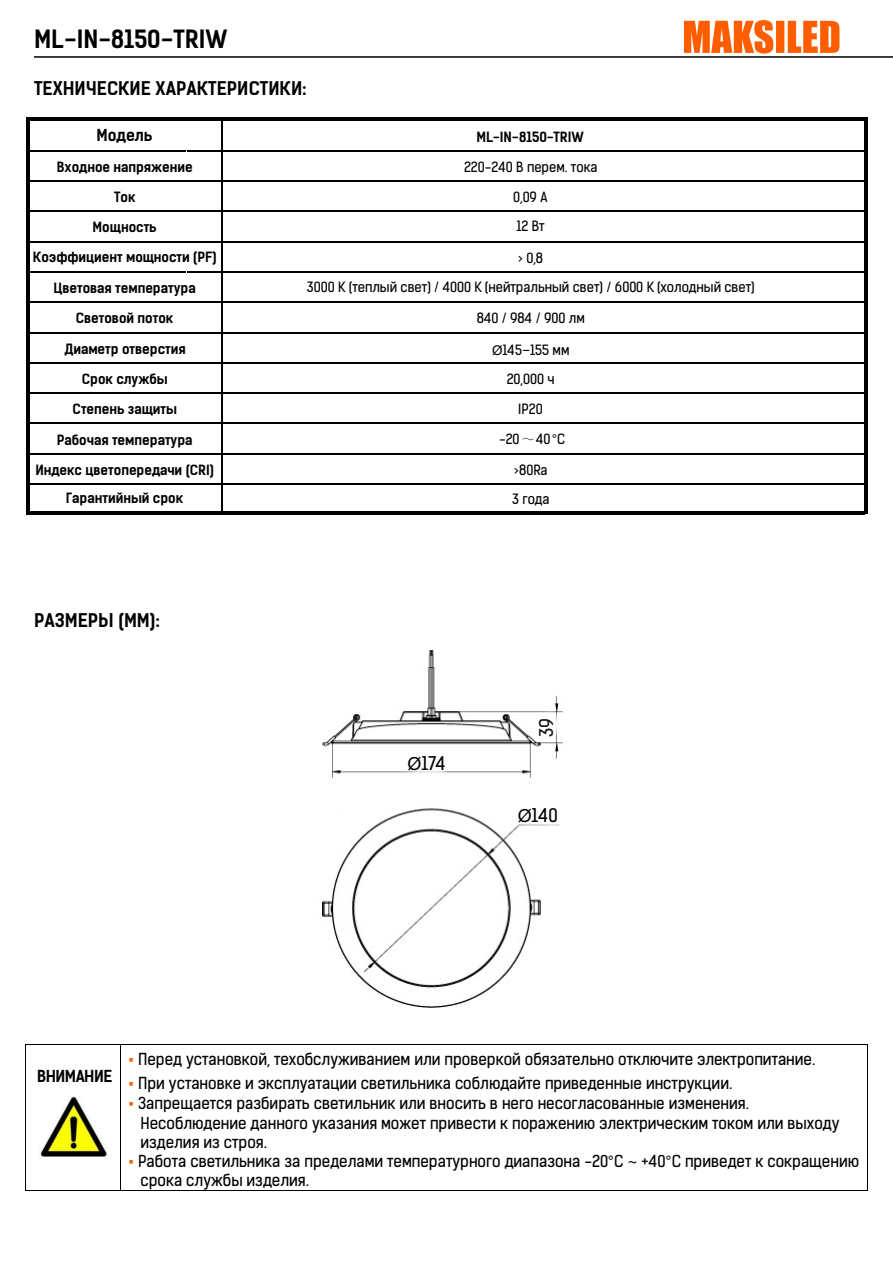
<style>
.page{position:relative;width:893px;height:1263px;background:#fff}
.page>*{position:absolute;margin:0;border:0;box-sizing:border-box;transform-origin:0 0}
.t1{font:24px "Kelson Sans Bold RU";color:#000}
.t2{font:18px "Kelson Sans Bold RU";color:#000}
.t3{font:18px "Kelson Sans Regular RU";color:#000}
.t4{font:18px "Kelson Sans Regular RU";color:#151616}
.t5{font:15.75px/19.5px "Kelson Sans Regular RU";color:#000}
.t6{font:15.75px "Kelson Sans Bold RU";letter-spacing:-.02em;color:#000}
.t7{font:13.5px/29.4px "Kelson Sans Bold RU";color:#000;text-align:center}
.t8{font:13.5px/29.4px "Kelson Sans Regular RU";color:#000}
.s1{font-family:"Sim Sun"}
.s2{font-family:"Arial"}
.s3{font-family:"Arial";color:#ef6700}
</style>
<div class="page">
<hr style="left:34px;top:56px;width:859px;height:2px;background:#000">
<svg style="left:27px;top:121px;width:3px;height:6px"></svg>
<hr style="left:27px;top:118px;width:159px;height:3px;background:#000">
<svg style="left:221px;top:121px;width:2px;height:6px"></svg>
<hr style="left:30px;top:118px;width:834px;height:3px;background:#000">
<hr style="left:27px;top:127px;width:3px;height:23px;background:#000">
<hr style="left:221px;top:127px;width:2px;height:23px;background:#000">
<svg style="left:27px;top:150px;width:3px;height:7px"></svg>
<hr style="left:30px;top:150px;width:156px;height:1px;background:#000">
<svg style="left:221px;top:151px;width:2px;height:6px"></svg>
<hr style="left:187px;top:150px;width:677px;height:1px;background:#000">
<hr style="left:27px;top:157px;width:3px;height:23px;background:#000">
<hr style="left:221px;top:157px;width:2px;height:23px;background:#000">
<svg style="left:27px;top:180px;width:3px;height:7px"></svg>
<hr style="left:30px;top:180px;width:156px;height:2px;background:#000">
<hr style="left:33px;top:180px;width:831px;height:2px;background:#000">
<hr style="left:27px;top:187px;width:3px;height:24px;background:#000">
<hr style="left:221px;top:187px;width:2px;height:24px;background:#000">
<svg style="left:27px;top:211px;width:3px;height:7px"></svg>
<hr style="left:30px;top:211px;width:156px;height:1px;background:#000">
<svg style="left:221px;top:212px;width:2px;height:6px"></svg>
<hr style="left:32px;top:211px;width:832px;height:1px;background:#000">
<hr style="left:27px;top:218px;width:3px;height:23px;background:#000">
<hr style="left:221px;top:218px;width:2px;height:23px;background:#000">
<svg style="left:27px;top:241px;width:3px;height:7px"></svg>
<hr style="left:30px;top:241px;width:156px;height:1px;background:#000">
<svg style="left:221px;top:242px;width:2px;height:6px"></svg>
<hr style="left:32px;top:241px;width:832px;height:1px;background:#000">
<hr style="left:27px;top:248px;width:3px;height:23px;background:#000">
<hr style="left:221px;top:248px;width:2px;height:23px;background:#000">
<svg style="left:27px;top:271px;width:3px;height:7px"></svg>
<hr style="left:30px;top:271px;width:156px;height:2px;background:#000">
<hr style="left:187px;top:271px;width:677px;height:2px;background:#000">
<hr style="left:27px;top:278px;width:3px;height:24px;background:#000">
<hr style="left:221px;top:278px;width:2px;height:24px;background:#000">
<svg style="left:27px;top:302px;width:3px;height:6px"></svg>
<hr style="left:30px;top:302px;width:156px;height:1px;background:#000">
<hr style="left:32px;top:302px;width:832px;height:1px;background:#000">
<hr style="left:27px;top:308px;width:3px;height:24px;background:#000">
<hr style="left:221px;top:308px;width:2px;height:24px;background:#000">
<svg style="left:27px;top:333px;width:3px;height:6px"></svg>
<svg style="left:221px;top:333px;width:2px;height:6px"></svg>
<hr style="left:27px;top:332px;width:837px;height:1px;background:#000">
<hr style="left:27px;top:339px;width:3px;height:23px;background:#000">
<hr style="left:221px;top:339px;width:2px;height:23px;background:#000">
<hr style="left:864px;top:118px;width:3px;height:244px;background:#000">
<svg style="left:27px;top:362px;width:3px;height:7px"></svg>
<hr style="left:30px;top:362px;width:156px;height:2px;background:#000">
<hr style="left:176px;top:362px;width:688px;height:2px;background:#000">
<svg style="left:864px;top:362px;width:3px;height:7px"></svg>
<hr style="left:27px;top:369px;width:3px;height:23px;background:#000">
<hr style="left:221px;top:369px;width:2px;height:23px;background:#000">
<hr style="left:864px;top:369px;width:3px;height:23px;background:#000">
<svg style="left:27px;top:392px;width:3px;height:7px"></svg>
<hr style="left:30px;top:392px;width:156px;height:2px;background:#000">
<hr style="left:176px;top:392px;width:688px;height:2px;background:#000">
<svg style="left:864px;top:392px;width:3px;height:7px"></svg>
<hr style="left:27px;top:399px;width:3px;height:24px;background:#000">
<hr style="left:221px;top:399px;width:2px;height:24px;background:#000">
<hr style="left:864px;top:399px;width:3px;height:24px;background:#000">
<svg style="left:27px;top:423px;width:3px;height:7px"></svg>
<hr style="left:30px;top:423px;width:156px;height:1px;background:#000">
<svg style="left:221px;top:424px;width:2px;height:6px"></svg>
<hr style="left:176px;top:423px;width:688px;height:1px;background:#000">
<svg style="left:864px;top:423px;width:3px;height:7px"></svg>
<hr style="left:27px;top:430px;width:3px;height:23px;background:#000">
<hr style="left:221px;top:430px;width:2px;height:23px;background:#000">
<hr style="left:864px;top:430px;width:3px;height:23px;background:#000">
<svg style="left:27px;top:453px;width:3px;height:7px"></svg>
<hr style="left:30px;top:453px;width:156px;height:1px;background:#000">
<svg style="left:221px;top:454px;width:2px;height:6px"></svg>
<hr style="left:176px;top:453px;width:688px;height:1px;background:#000">
<svg style="left:864px;top:453px;width:3px;height:7px"></svg>
<hr style="left:27px;top:460px;width:3px;height:53px;background:#000">
<hr style="left:27px;top:511px;width:159px;height:4px;background:#000">
<hr style="left:221px;top:460px;width:2px;height:52px;background:#000">
<hr style="left:186px;top:511px;width:678px;height:4px;background:#000">
<hr style="left:864px;top:460px;width:3px;height:53px;background:#000">
<hr style="left:26px;top:1044px;width:841px;height:1px;background:#000">
<hr style="left:26px;top:1045px;width:1px;height:146px;background:#000">
<hr style="left:26px;top:1191px;width:94px;height:1px;background:#000">
<hr style="left:120px;top:1045px;width:1px;height:146px;background:#000">
<hr style="left:121px;top:1191px;width:746px;height:1px;background:#000">
<hr style="left:867px;top:1045px;width:1px;height:146px;background:#000">
<img style="left:322px;top:650px;width:241px;height:358px">
<img style="left:40px;top:1096px;width:67px;height:61px">
<svg style="left:684px;top:20px;width:155px;height:34px"></svg>
<hr style="left:30px;top:483px;width:156px;height:1px;background:#000">
<hr style="left:176px;top:483px;width:688px;height:1px;background:#000">
<h1 class="t1" style="left:34px;top:30px;width:195px">ML-IN-8150-TRIW</h1>
<p class="t2" style="left:34px;top:82px;width:274px">ТЕХНИЧЕСКИЕ ХАРАКТЕРИСТИКИ:</p>
<p class="t6" style="left:96px;top:130px;width:58px">Модель</p>
<p class="t7" style="left:476px;top:124px;width:109px">ML-IN-8150-TRIW</p>
<p class="t7" style="left:57px;top:154px;width:138px">Входное напряжение</p>
<p class="t7" style="left:114px;top:184px;width:23px">Ток</p>
<p class="t7" style="left:33px;top:214px;width:185px">Мощность<br>Коэффициент мощности (PF)</p>
<p class="t7" style="left:53px;top:275px;width:144px">Цветовая температура</p>
<p class="t7" style="left:76px;top:305px;width:99px">Световой поток</p>
<p class="t7" style="left:65px;top:336px;width:122px">Диаметр отверстия</p>
<p class="t7" style="left:82px;top:366px;width:87px">Срок службы</p>
<p class="t8" style="left:506px;top:366px;width:49px">20,000 ч</p>
<p class="t7" style="left:73px;top:396px;width:106px">Степень защиты</p>
<p class="t8" style="left:518px;top:396px;width:26px">IP20</p>
<p class="t7" style="left:57px;top:426px;width:138px">Рабочая температура</p>
<p class="t8" style="left:499px;top:426px;width:68px">-20<span class="s1">～</span>40<span class="s2">°</span>C</p>
<p class="t7" style="left:35px;top:457px;width:180px">Индекс цветопередачи (CRI)</p>
<p class="t8" style="left:513px;top:457px;width:35px">&gt;80Ra</p>
<p class="t8" style="left:464px;top:154px;width:135px">220-240 В перем. тока</p>
<p class="t8" style="left:513px;top:184px;width:36px">0,09 А<br>12 Вт</p>
<p class="t8" style="left:307px;top:244px;width:449px;text-align:center">&gt; 0,8<br>3000 K (теплый свет) / 4000 K (нейтральный свет) / 6000 K (холодный свет)</p>
<p class="t8" style="left:476px;top:305px;width:110px">840 / 984 / 900 лм</p>
<p class="t8" style="left:492px;top:337px;width:79px"><span class="s2">Ø</span>145–155 мм</p>
<p class="t7" style="left:66px;top:485px;width:119px">Гарантийный срок</p>
<p class="t8" style="left:512px;top:486px;width:39px">3 года</p>
<p class="t2" style="left:34px;top:614px;width:127px">РАЗМЕРЫ (ММ):</p>
<p class="t3" style="left:407px;top:756px;width:39px"><span class="s2">Ø</span>174</p>
<p class="t4" style="left:539px;top:737px;width:21px;rotate:-90deg">39</p>
<p class="t3" style="left:517px;top:809px;width:41px"><span class="s2">Ø</span>140</p>
<p class="t6" style="left:37px;top:1070px;width:77px">ВНИМАНИЕ</p>
<p class="t5" style="left:129px;top:1052px;width:688px"><span class="s3">▪</span> Перед установкой, техобслуживанием или проверкой обязательно отключите электропитание.</p>
<p class="t5" style="left:129px;top:1075px;width:605px"><span class="s3">▪</span> При установке и эксплуатации светильника соблюдайте приведенные инструкции.</p>
<p class="t5" style="left:140px;top:1096px;width:700px;text-indent:-12px"><span class="s3">▪</span> Запрещается разбирать светильник или вносить в него несогласованные изменения.<br>Несоблюдение данного указания может привести к поражению электрическим током или выходу изделия из строя.</p>
<p class="t5" style="left:140px;top:1153px;width:720px;text-indent:-12px"><span class="s3">▪</span> Работа светильника за пределами температурного диапазона -20<span class="s2">°</span>C ~ +40<span class="s2">°</span>C приведет к сокращению срока службы изделия.</p>
</div>
